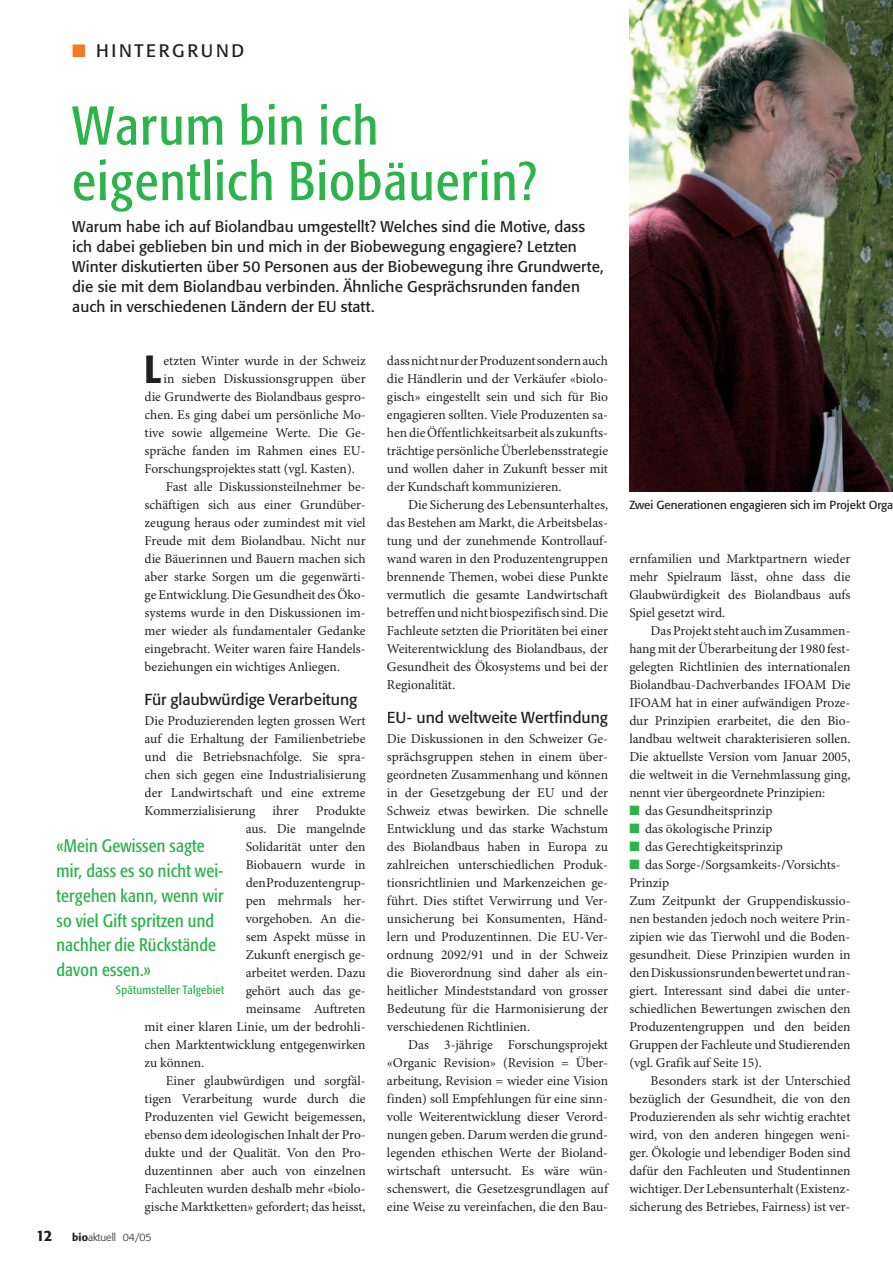
<style>
.page{position:relative;width:893px;height:1263px;background:#fff}
.page>*{position:absolute;margin:0;border:0;box-sizing:border-box;transform-origin:0 0}
.t1{font:condensed 54px/55.5px "Formata BQ";letter-spacing:.025em;color:#2cb34b}
.t2{font:500 condensed 38.85px "Formata BQ";color:#231f20}
.t3{font:condensed 18px/24.8px "Formata BQ";letter-spacing:.01em;color:#2cb34b}
.t4{font:18px "Formata BQ";letter-spacing:.15em;color:#231f20}
.t5{font:15.75px "Formata BQ";color:#231f20}
.t6{font:15.3px/19.8px "Formata BQ";letter-spacing:.005em;color:#231f20}
.t7{font:500 15px "Formata BQ";color:#231f20}
.t8{font:13.5px/18px "Minion Pro";color:#231f20;text-align:justify}
.t9{font:condensed 12px "Formata BQ";letter-spacing:.025em;color:#2cb34b}
.t10{font:11.7px "Formata BQ";color:#231f20}
.t11{font:300 10.5px "Formata BQ";color:#231f20}
.s1{color:#f47921}
.s2{font-weight:500}
.s3{color:#2cb34b}
</style>
<div class="page">
<img style="left:629px;top:0;width:264px;height:491px">
<h3 class="t4" style="left:72px;top:40px;width:173px"><span class="s1">■</span> HINTERGRUND</h3>
<h1 class="t1" style="left:72px;top:98px;width:466px">Warum bin ich eigentlich Biobäuerin?</h1>
<p class="t6" style="left:72px;top:217px;width:533px">Warum habe ich auf Biolandbau umgestellt? Welches sind die Motive, dass ich dabei geblieben bin und mich in der Biobewegung engagiere? Letzten Winter diskutierten über 50 Personen aus der Biobewegung ihre Grundwerte, die sie mit dem Biolandbau verbinden. Ähnliche Gesprächsrunden fanden auch in verschiedenen Ländern der EU statt.</p>
<h2 class="t2" style="left:145px;top:346px;width:18px">L</h2>
<p class="t8" style="left:163px;top:352px;width:204px">etzten Winter wurde in der Schweiz</p>
<p class="t8" style="left:163px;top:370px;width:204px">in sieben Diskussionsgruppen über</p>
<p class="t8" style="left:145px;top:388px;width:223px">die Grundwerte des Biolandbaus gespro-</p>
<p class="t8" style="left:145px;top:406px;width:223px">chen. Es ging dabei um persönliche Mo-</p>
<p class="t8" style="left:145px;top:424px;width:223px">tive sowie allgemeine Werte. Die Ge-</p>
<p class="t8" style="left:145px;top:442px;width:223px">spräche fanden im Rahmen eines EU-</p>
<p class="t8" style="left:145px;top:460px;width:212px">Forschungsprojektes statt (vgl. Kasten).</p>
<p class="t8" style="left:166px;top:478px;width:201px">Fast alle Diskussionsteilnehmer be-</p>
<p class="t8" style="left:145px;top:496px;width:223px">schäftigen sich aus einer Grundüber-</p>
<p class="t8" style="left:145px;top:514px;width:223px">zeugung heraus oder zumindest mit viel</p>
<p class="t8" style="left:145px;top:532px;width:223px">Freude mit dem Biolandbau. Nicht nur</p>
<p class="t8" style="left:145px;top:550px;width:223px">die Bäuerinnen und Bauern machen sich</p>
<p class="t8" style="left:145px;top:568px;width:223px">aber starke Sorgen um die gegenwärti-</p>
<p class="t8" style="left:145px;top:586px;width:223px">ge Entwicklung. Die Gesundheit des Öko-</p>
<p class="t8" style="left:145px;top:604px;width:223px">systems wurde in den Diskussionen im-</p>
<p class="t8" style="left:145px;top:622px;width:223px">mer wieder als fundamentaler Gedanke</p>
<p class="t8" style="left:145px;top:640px;width:223px">eingebracht. Weiter waren faire Handels-</p>
<p class="t8" style="left:145px;top:658px;width:197px">beziehungen ein wichtiges Anliegen.</p>
<p class="t5" style="left:145px;top:689px;width:214px">Für glaubwürdige Verarbeitung</p>
<p class="t8" style="left:145px;top:712px;width:223px">Die Produzierenden legten grossen Wert auf die Erhaltung der Familienbetriebe und die Betriebsnachfolge. Sie spra&shy;chen sich gegen eine Industrialisierung der Landwirtschaft und eine extreme Kommerzialisierung</p>
<p class="t8" style="left:272px;top:802px;width:28px">ihrer</p>
<p class="t8" style="left:316px;top:802px;width:51px">Produkte</p>
<p class="t8" style="left:246px;top:820px;width:122px">aus. Die mangelnde</p>
<p class="t8" style="left:246px;top:838px;width:121px">Solidarität unter den</p>
<p class="t8" style="left:246px;top:856px;width:121px">Biobauern wurde in</p>
<p class="t8" style="left:246px;top:874px;width:122px">den Produzentengrup-</p>
<p class="t8" style="left:246px;top:892px;width:122px">pen mehrmals her-</p>
<p class="t8" style="left:246px;top:910px;width:122px">vorgehoben. An die-</p>
<p class="t8" style="left:246px;top:928px;width:122px">sem Aspekt müsse in</p>
<p class="t8" style="left:246px;top:946px;width:122px">Zukunft energisch ge-</p>
<p class="t8" style="left:246px;top:964px;width:121px">arbeitet werden. Dazu</p>
<p class="t8" style="left:246px;top:982px;width:122px">gehört auch das ge-</p>
<p class="t8" style="left:246px;top:1000px;width:122px">meinsame Auftreten</p>
<p class="t8" style="left:145px;top:1018px;width:223px">mit einer klaren Linie, um der bedrohli-</p>
<p class="t8" style="left:145px;top:1036px;width:223px">chen Marktentwicklung entgegenwirken</p>
<p class="t8" style="left:145px;top:1054px;width:61px">zu können.</p>
<p class="t8" style="left:166px;top:1072px;width:201px">Einer glaubwürdigen und sorgfäl-</p>
<p class="t8" style="left:145px;top:1090px;width:223px">tigen Verarbeitung wurde durch die</p>
<p class="t8" style="left:145px;top:1108px;width:223px">Produzenten viel Gewicht beigemessen,</p>
<p class="t8" style="left:145px;top:1126px;width:223px">ebenso dem ideologischen Inhalt der Pro-</p>
<p class="t8" style="left:145px;top:1144px;width:223px">dukte und der Qualität. Von den Pro-</p>
<p class="t8" style="left:145px;top:1162px;width:223px">duzentinnen aber auch von einzelnen</p>
<p class="t8" style="left:145px;top:1180px;width:223px">Fachleuten wurden deshalb mehr «biolo-</p>
<p class="t8" style="left:145px;top:1198px;width:223px">gische Marktketten» gefordert; das heisst,</p>
<h3 class="t3" style="left:56px;top:834px;width:169px">«Mein Gewissen sagte mir, dass es so nicht wei&shy;tergehen kann, wenn wir so viel Gift spritzen und nachher die Rückstände davon essen.»</h3>
<p class="t9" style="left:116px;top:983px;width:110px">Spätumsteller Talgebiet</p>
<p class="t7" style="left:36px;top:1226px;width:18px">12</p>
<p class="t11" style="left:72px;top:1231px;width:81px"><span class="s2">bio</span>aktuell 04/05</p>
<p class="t8" style="left:387px;top:352px;width:223px">dass nicht nur der Produzent sondern auch die Händlerin und der Verkäufer «biolo&shy;gisch» eingestellt sein und sich für Bio engagieren sollten. Viele Produzenten sa&shy;hen die Öffentlichkeitsarbeit als zukunfts&shy;trächtige persönliche Überlebensstrategie und wollen daher in Zukunft besser mit der Kundschaft kommunizieren.</p>
<p class="t8" style="left:387px;top:496px;width:223px;text-indent:21px">Die Sicherung des Lebensunterhaltes, das Bestehen am Markt, die Arbeitsbelas&shy;tung und der zunehmende Kontrollauf&shy;wand waren in den Produzentengruppen brennende Themen, wobei diese Punkte vermutlich die gesamte Landwirtschaft betreffen und nicht biospezifisch sind. Die Fachleute setzten die Prioritäten bei einer Weiterentwicklung des Biolandbaus, der Gesundheit des Ökosystems und bei der Regionalität.</p>
<p class="t5" style="left:387px;top:707px;width:223px">EU- und weltweite Wertfindung</p>
<p class="t8" style="left:387px;top:730px;width:223px">Die Diskussionen in den Schweizer Ge&shy;sprächsgruppen stehen in einem über&shy;geordneten Zusammenhang und können in der Gesetzgebung der EU und der Schweiz etwas bewirken. Die schnelle Entwicklung und das starke Wachstum des Biolandbaus haben in Europa zu zahlreichen unterschiedlichen Produk&shy;tionsrichtlinien und Markenzeichen ge&shy;führt. Dies stiftet Verwirrung und Ver&shy;unsicherung bei Konsumenten, Händ&shy;lern und Produzentinnen. Die EU-Ver&shy;ordnung 2092/91 und in der Schweiz die Bioverordnung sind daher als ein&shy;heitlicher Mindeststandard von grosser Bedeutung für die Harmonisierung der verschiedenen Richtlinien.</p>
<p class="t8" style="left:387px;top:1036px;width:223px;text-indent:21px">Das 3-jährige Forschungsprojekt «Organic Revision» (Revision = Über&shy;arbeitung, Revision = wieder eine Vision finden) soll Empfehlungen für eine sinn&shy;volle Weiterentwicklung dieser Verord&shy;nungen geben. Darum werden die grund&shy;legenden ethischen Werte der Bioland&shy;wirtschaft untersucht. Es wäre wün&shy;schenswert, die Gesetzesgrundlagen auf eine Weise zu vereinfachen, die den Bau-</p>
<p class="t10" style="left:629px;top:498px;width:265px">Zwei Generationen engagieren sich im Projekt Orga</p>
<p class="t8" style="left:629px;top:550px;width:223px">ernfamilien und Marktpartnern wieder mehr Spielraum lässt, ohne dass die Glaubwürdigkeit des Biolandbaus aufs Spiel gesetzt wird.</p>
<p class="t8" style="left:629px;top:622px;width:223px;text-indent:21px">Das Projekt steht auch im Zusammen&shy;hang mit der Überarbeitung der 1980 fest&shy;gelegten Richtlinien des internationalen Biolandbau-Dachverbandes IFOAM Die IFOAM hat in einer aufwändigen Proze&shy;dur Prinzipien erarbeitet, die den Bio&shy;landbau weltweit charakterisieren sollen.<br>Die aktuellste Version vom Januar 2005, die weltweit in die Vernehmlassung ging, nennt vier übergeordnete Prinzipien:</p>
<p class="t8" style="left:629px;top:802px;width:145px"><span class="s3">■</span> das Gesundheitsprinzip</p>
<p class="t8" style="left:629px;top:820px;width:145px"><span class="s3">■</span> das ökologische Prinzip</p>
<p class="t8" style="left:629px;top:838px;width:155px"><span class="s3">■</span> das Gerechtigkeitsprinzip</p>
<p class="t8" style="left:629px;top:856px;width:223px;text-align:left"><span class="s3">■</span> das Sorge-/Sorgsamkeits-/Vorsichts-Prinzip<br>Zum Zeitpunkt der Gruppendiskussio&shy;nen bestanden jedoch noch weitere Prin&shy;zipien wie das Tierwohl und die Boden&shy;gesundheit. Diese Prinzipien wurden in den Diskussionsrunden bewertet und ran&shy;giert. Interessant sind dabei die unter&shy;schiedlichen Bewertungen zwischen den Produzentengruppen und den beiden Gruppen der Fachleute und Studierenden (vgl. Grafik auf Seite 15).</p>
<p class="t8" style="left:629px;top:1072px;width:223px;text-indent:21px">Besonders stark ist der Unterschied bezüglich der Gesundheit, die von den Produzierenden als sehr wichtig erachtet wird, von den anderen hingegen weni&shy;ger. Ökologie und lebendiger Boden sind dafür den Fachleuten und Studentinnen wichtiger. Der Lebensunterhalt (Existenz&shy;sicherung des Betriebes, Fairness) ist ver-</p>
</div>
